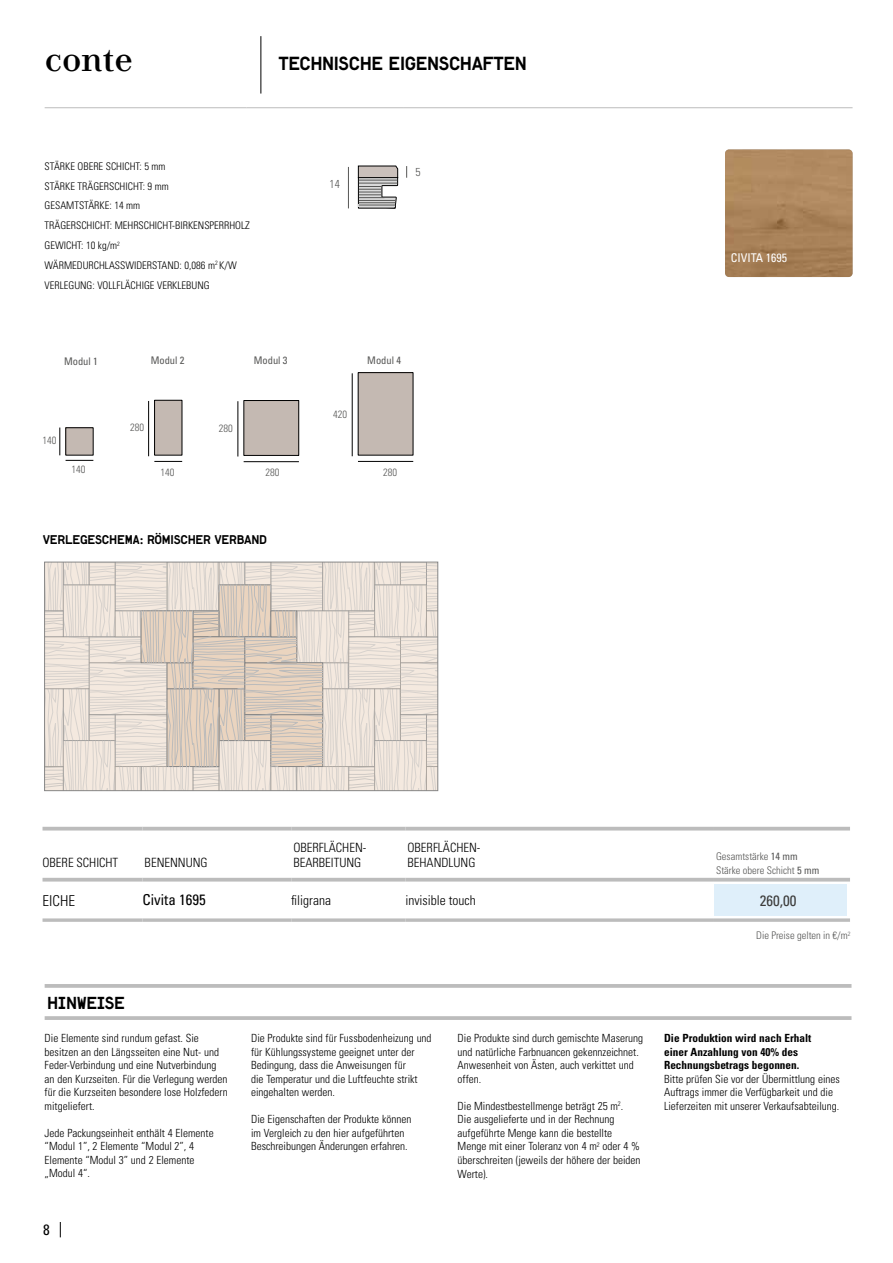
<style>
.page{position:relative;width:893px;height:1263px;background:#fff}
.page>*{position:absolute;margin:0;border:0;box-sizing:border-box;transform-origin:0 0}
.t1{font:39px "Listone Giordano Corporate";color:#000}
.t2{font:18px "Lutz Headline";letter-spacing:-.025em;color:#000}
.t3{font:16.5px "Lutz Headline";letter-spacing:-.025em;color:#000}
.t4{font:condensed 15px "Univers LT Std";color:#000}
.t5{font:condensed 15px "Univers LT Std";color:#3c3c3b}
.t6{font:300 condensed 15px "Univers LT Std";color:#000}
.t7{font:300 condensed 13.5px "Univers LT Std";color:#000}
.t8{font:300 condensed 12.75px/15px "Univers LT Std";color:#000}
.t9{font:12px "Lutz Headline";letter-spacing:-.025em;color:#000}
.t10{font:condensed 12px "Univers LT Std";color:#fff}
.t11{font:300 condensed 11.55px "Univers LT Std";color:#575756}
.t12{font:300 condensed 11.25px/13.5px "Univers LT Std";color:#000}
.t13{font:700 condensed 11.25px/13.5px "Univers LT Std";color:#000}
.t14{font:300 condensed 10.5px/19.8px "Univers LT Std";color:#000}
.t15{font:300 condensed 10.5px/13.5px "Univers LT Std";color:#575756}
.t16{font:condensed 10.5px "Univers LT Std";color:#575756}
.s1{font-weight:400}
</style>
<div class="page">
<svg style="left:60px;top:1222px;width:1px;height:15px"></svg>
<hr style="left:43px;top:827px;width:100px;height:3px;background:#bcbcbc">
<hr style="left:143px;top:827px;width:148px;height:3px;background:#bcbcbc">
<hr style="left:291px;top:827px;width:114px;height:3px;background:#bcbcbc">
<hr style="left:405px;top:827px;width:309px;height:3px;background:#bcbcbc">
<hr style="left:714px;top:827px;width:136px;height:3px;background:#bcbcbc">
<hr style="left:43px;top:878px;width:100px;height:3px;background:#bcbcbc">
<svg style="left:43px;top:918px;width:100px;height:4px"></svg>
<hr style="left:143px;top:878px;width:148px;height:3px;background:#bcbcbc">
<hr style="left:291px;top:878px;width:114px;height:3px;background:#bcbcbc">
<hr style="left:405px;top:878px;width:309px;height:3px;background:#bcbcbc">
<hr style="left:714px;top:878px;width:136px;height:3px;background:#bcbcbc">
<svg style="left:143px;top:918px;width:148px;height:4px"></svg>
<svg style="left:291px;top:918px;width:114px;height:4px"></svg>
<svg style="left:405px;top:918px;width:309px;height:4px"></svg>
<svg style="left:714px;top:918px;width:136px;height:4px"></svg>
<div style="left:714px;top:884px;width:133px;height:32px;background:#dfeffa"></div>
<img style="left:725px;top:149px;width:128px;height:128px">
<hr style="left:45px;top:107px;width:202px;height:1px;background:#bcbcbc">
<hr style="left:247px;top:107px;width:156px;height:1px;background:#bcbcbc">
<hr style="left:403px;top:107px;width:450px;height:1px;background:#bcbcbc">
<hr style="left:260px;top:36px;width:1px;height:58px;background:#000">
<svg style="left:154px;top:461px;width:28px;height:1px"></svg>
<hr style="left:358px;top:461px;width:55px;height:1px;background:#000">
<hr style="left:244px;top:461px;width:55px;height:1px;background:#000">
<svg style="left:46px;top:564px;width:390px;height:225px;background:#e4d9cf"></svg>
<div style="left:44px;top:562px;width:394px;height:229px;border:1px solid #878787"></div>
<div style="left:155px;top:400px;width:27px;height:55px;background:#c4b9b2"></div>
<div style="left:154px;top:400px;width:28px;height:55px;border:1px solid #000"></div>
<div style="left:358px;top:373px;width:55px;height:82px;background:#c4b9b2"></div>
<div style="left:244px;top:400px;width:55px;height:55px;background:#c4b9b2"></div>
<div style="left:244px;top:400px;width:55px;height:56px;border:1px solid #000"></div>
<svg style="left:60px;top:427px;width:33px;height:34px"></svg>
<hr style="left:148px;top:401px;width:1px;height:55px;background:#000">
<hr style="left:352px;top:373px;width:1px;height:83px;background:#000">
<hr style="left:238px;top:401px;width:1px;height:55px;background:#000">
<svg style="left:406px;top:166px;width:1px;height:12px"></svg>
<hr style="left:348px;top:167px;width:1px;height:41px;background:#575756">
<svg style="left:358px;top:166px;width:40px;height:43px;background:#aaa8a6"></svg>
<hr style="left:45px;top:1016px;width:806px;height:4px;background:#bcbcbc">
<hr style="left:45px;top:984px;width:806px;height:4px;background:#bcbcbc">
<h1 class="t1" style="left:45px;top:34px;width:89px">conte</h1>
<h2 class="t2" style="left:278px;top:51px;width:250px">TECHNISCHE EIGENSCHAFTEN</h2>
<p class="t14" style="left:45px;top:156px;width:207px">STÄRKE OBERE SCHICHT: 5 mm<br>STÄRKE TRÄGERSCHICHT: 9 mm<br>GESAMTSTÄRKE: 14 mm<br>TRÄGERSCHICHT: MEHRSCHICHT-BIRKENSPERRHOLZ<br>GEWICHT: 10 kg/m<sup>2<br></sup>WÄRMEDURCHLASSWIDERSTAND: 0,086 m<sup>2</sup> K/W<br>VERLEGUNG: VOLLFLÄCHIGE VERKLEBUNG</p>
<p class="t11" style="left:330px;top:177px;width:12px">14</p>
<p class="t11" style="left:415px;top:164px;width:7px">5</p>
<p class="t16" style="left:64px;top:354px;width:35px">Modul 1</p>
<p class="t16" style="left:151px;top:354px;width:35px">Modul 2</p>
<p class="t16" style="left:254px;top:354px;width:35px">Modul 3</p>
<p class="t16" style="left:367px;top:354px;width:35px">Modul 4</p>
<p class="t15" style="left:43px;top:434px;width:15px">140</p>
<p class="t15" style="left:130px;top:421px;width:15px">280</p>
<p class="t15" style="left:219px;top:421px;width:15px">280</p>
<p class="t15" style="left:333px;top:407px;width:15px">420</p>
<p class="t15" style="left:72px;top:462px;width:15px">140</p>
<p class="t15" style="left:160px;top:466px;width:15px">140</p>
<p class="t15" style="left:266px;top:466px;width:15px">280</p>
<p class="t15" style="left:383px;top:466px;width:15px">280</p>
<p class="t9" style="left:43px;top:532px;width:226px">VERLEGESCHEMA: RÖMISCHER VERBAND</p>
<p class="t10" style="left:731px;top:250px;width:58px">CIVITA 1695</p>
<p class="t8" style="left:43px;top:855px;width:77px">OBERE SCHICHT</p>
<p class="t8" style="left:145px;top:855px;width:65px">BENENNUNG</p>
<p class="t8" style="left:293px;top:840px;width:74px">OBERFLÄCHEN-<br>BEARBEITUNG</p>
<p class="t8" style="left:407px;top:840px;width:74px">OBERFLÄCHEN-<br>BEHANDLUNG</p>
<p class="t15" style="left:716px;top:850px;width:105px">Gesamtstärke <span class="s1">14 mm<br></span>Stärke obere Schicht <span class="s1">5 mm</span></p>
<h3 class="t6" style="left:43px;top:892px;width:34px">EICHE</h3>
<h3 class="t4" style="left:142px;top:890px;width:65px">Civita 1695</h3>
<p class="t7" style="left:291px;top:892px;width:41px">filigrana</p>
<p class="t7" style="left:405px;top:892px;width:72px">invisible touch</p>
<h3 class="t5" style="left:760px;top:891px;width:38px">260,00</h3>
<h3 class="t3" style="left:47px;top:992px;width:80px">HINWEISE</h3>
<p class="t12" style="left:45px;top:1031px;width:185px">Die Elemente sind rundum gefast. Sie besitzen an den Längsseiten eine Nut- und Feder-Verbindung und eine Nutverbindung an den Kurzseiten. Für die Verlegung werden für die Kurzseiten besondere lose Holzfedern mitgeliefert.</p>
<p class="t12" style="left:45px;top:1126px;width:170px">Jede Packungseinheit enthält 4 Elemente “Modul 1”, 2 Elemente “Modul 2”, 4<br>Elemente “Modul 3” und 2 Elemente „Modul 4“.</p>
<h3 class="t4" style="left:43px;top:1220px;width:8px">8</h3>
<p class="t12" style="left:251px;top:1031px;width:182px">Die Produkte sind für Fussbodenheizung und für Kühlungssysteme geeignet unter der Bedingung, dass die Anweisungen für<br>die Temperatur und die Luftfeuchte strikt eingehalten werden.</p>
<p class="t12" style="left:251px;top:1112px;width:162px">Die Eigenschaften der Produkte können im Vergleich zu den hier aufgeführten<br>Beschreibungen Änderungen erfahren.</p>
<p class="t15" style="left:756px;top:929px;width:96px">Die Preise gelten in €/m<sup>2</sup></p>
<p class="t12" style="left:458px;top:1031px;width:187px">Die Produkte sind durch gemischte Maserung und natürliche Farbnuancen gekennzeichnet.<br>Anwesenheit von Ästen, auch verkittet und offen.</p>
<p class="t12" style="left:458px;top:1099px;width:184px">Die Mindestbestellmenge beträgt 25 m<sup>2</sup>.<br>Die ausgelieferte und in der Rechnung aufgeführte Menge kann die bestellte Menge mit einer Toleranz von 4 m<sup>2</sup> oder 4 % überschreiten (jeweils der höhere der beiden Werte).</p>
<p class="t13" style="left:664px;top:1031px;width:149px">Die Produktion wird nach Erhalt einer Anzahlung von 40% des<br>Rechnungsbetrags begonnen.</p>
<p class="t12" style="left:664px;top:1072px;width:177px">Bitte prüfen Sie vor der Übermittlung eines<br>Auftrags immer die Verfügbarkeit und die<br>Lieferzeiten mit unserer Verkaufsabteilung.</p>
</div>
